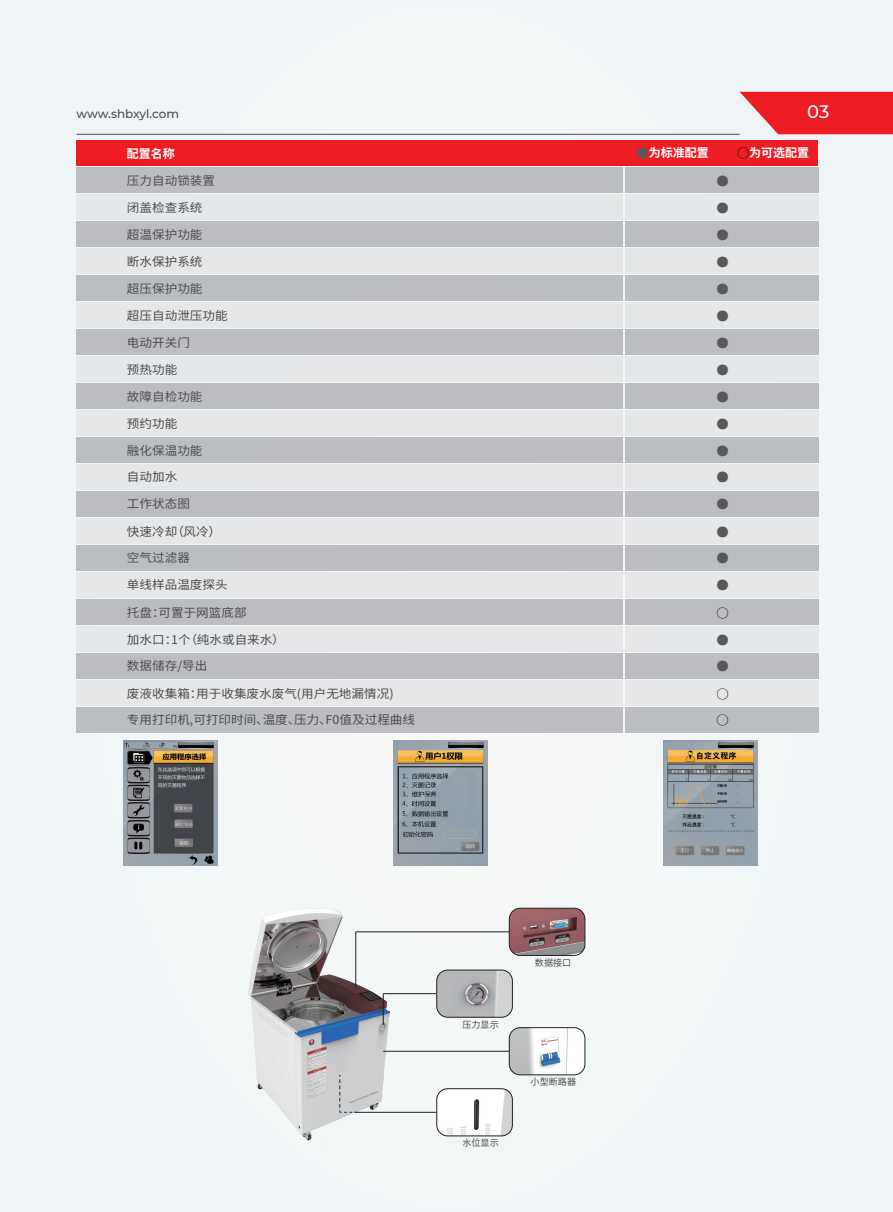
<style>
.page{position:relative;width:893px;height:1212px;background:#fff}
.page>*{position:absolute;margin:0;border:0;box-sizing:border-box;transform-origin:0 0}
.t1{font:500 18px "Montserrat";color:#fff}
.t2{font:12px/25.8px "Source Han Sans CN";color:#4b4c4d;scale:1.05 1}
.t3{font:12px/25.8px "CT Xi Yuan SJ";color:#57585a}
.t4{font:700 12px "Source Han Sans CN";color:#fff}
.t5{font:500 12px "Montserrat";letter-spacing:-.01em;color:#4b4c4d}
.t6{font:12px/25.3px "CT Xi Yuan SJ";color:#030303}
.t7{font:9.15px "Source Han Sans CN";color:#4b4c4d}
.s1{font-family:"CT Xi Yuan SJ";font-weight:400;color:#57585a}
.s2{font-family:"CT Xi Yuan SJ";font-weight:400;color:#030303}
</style>
<div class="page">
<div style="left:0;top:0;width:893px;height:1211px;background:#f0f6f7"></div>
<svg style="left:739px;top:92px;width:154px;height:42px;background:#ee383e"></svg>
<hr style="left:77px;top:134px;width:662px;height:1px;background:#4b4c4d">
<div style="left:77px;top:140px;width:741px;height:26px;background:#ee1d23"></div>
<div style="left:625px;top:168px;width:193px;height:25px;background:#bcbdc0"></div>
<div style="left:625px;top:194px;width:193px;height:26px;background:#e6e7e9"></div>
<div style="left:625px;top:221px;width:193px;height:26px;background:#bcbdc0"></div>
<div style="left:625px;top:248px;width:193px;height:26px;background:#e6e7e9"></div>
<div style="left:625px;top:275px;width:193px;height:26px;background:#bcbdc0"></div>
<div style="left:625px;top:302px;width:193px;height:26px;background:#e6e7e9"></div>
<div style="left:77px;top:168px;width:546px;height:25px;background:#bcbdc0"></div>
<div style="left:77px;top:194px;width:546px;height:26px;background:#e6e7e9"></div>
<div style="left:77px;top:221px;width:546px;height:26px;background:#bcbdc0"></div>
<div style="left:77px;top:248px;width:546px;height:26px;background:#e6e7e9"></div>
<div style="left:77px;top:275px;width:546px;height:26px;background:#bcbdc0"></div>
<div style="left:77px;top:302px;width:546px;height:26px;background:#e6e7e9"></div>
<div style="left:625px;top:330px;width:193px;height:25px;background:#bcbdc0"></div>
<div style="left:625px;top:356px;width:193px;height:26px;background:#e6e7e9"></div>
<div style="left:625px;top:383px;width:193px;height:26px;background:#bcbdc0"></div>
<div style="left:625px;top:410px;width:193px;height:26px;background:#e6e7e9"></div>
<div style="left:625px;top:437px;width:193px;height:26px;background:#bcbdc0"></div>
<div style="left:625px;top:464px;width:193px;height:26px;background:#e6e7e9"></div>
<div style="left:77px;top:330px;width:546px;height:25px;background:#bcbdc0"></div>
<div style="left:77px;top:356px;width:546px;height:26px;background:#e6e7e9"></div>
<div style="left:77px;top:383px;width:546px;height:26px;background:#bcbdc0"></div>
<div style="left:77px;top:410px;width:546px;height:26px;background:#e6e7e9"></div>
<div style="left:77px;top:437px;width:546px;height:26px;background:#bcbdc0"></div>
<div style="left:77px;top:464px;width:546px;height:26px;background:#e6e7e9"></div>
<div style="left:625px;top:492px;width:193px;height:25px;background:#bcbdc0"></div>
<div style="left:625px;top:518px;width:193px;height:26px;background:#e6e7e9"></div>
<div style="left:625px;top:545px;width:193px;height:26px;background:#bcbdc0"></div>
<div style="left:625px;top:572px;width:193px;height:26px;background:#e6e7e9"></div>
<div style="left:77px;top:492px;width:546px;height:25px;background:#bcbdc0"></div>
<div style="left:77px;top:518px;width:546px;height:26px;background:#e6e7e9"></div>
<div style="left:77px;top:545px;width:546px;height:26px;background:#bcbdc0"></div>
<div style="left:77px;top:572px;width:546px;height:26px;background:#e6e7e9"></div>
<div style="left:625px;top:600px;width:193px;height:25px;background:#bcbdc0"></div>
<div style="left:625px;top:626px;width:193px;height:26px;background:#e6e7e9"></div>
<div style="left:625px;top:653px;width:193px;height:26px;background:#bcbdc0"></div>
<div style="left:625px;top:680px;width:193px;height:26px;background:#e6e7e9"></div>
<div style="left:625px;top:707px;width:193px;height:26px;background:#bcbdc0"></div>
<div style="left:77px;top:600px;width:546px;height:25px;background:#bcbdc0"></div>
<div style="left:77px;top:626px;width:546px;height:26px;background:#e6e7e9"></div>
<div style="left:77px;top:653px;width:546px;height:26px;background:#bcbdc0"></div>
<div style="left:77px;top:680px;width:546px;height:26px;background:#e6e7e9"></div>
<div style="left:77px;top:707px;width:546px;height:26px;background:#bcbdc0"></div>
<img style="left:124px;top:741px;width:94px;height:125px">
<img style="left:394px;top:741px;width:93px;height:125px">
<img style="left:664px;top:741px;width:93px;height:125px">
<img style="left:249px;top:908px;width:141px;height:233px">
<hr style="left:356px;top:931px;width:153px;height:1px;background:#231f20">
<img style="left:509px;top:908px;width:76px;height:46px">
<div style="left:509px;top:908px;width:76px;height:48px;border:1px solid #231f20;border-radius:11px"></div>
<hr style="left:354px;top:1112px;width:83px;height:1px;background:#231f20">
<img style="left:438px;top:1090px;width:73px;height:46px">
<div style="left:436px;top:1088px;width:77px;height:48px;border:1px solid #231f20;border-radius:11px"></div>
<hr style="left:383px;top:993px;width:53px;height:1px;background:#231f20">
<img style="left:438px;top:970px;width:74px;height:47px">
<div style="left:436px;top:970px;width:77px;height:47px;border:1px solid #231f20;border-radius:11px"></div>
<hr style="left:383px;top:1051px;width:128px;height:1px;background:#231f20">
<img style="left:509px;top:1029px;width:76px;height:46px">
<div style="left:509px;top:1027px;width:76px;height:48px;border:1px solid #231f20;border-radius:11px"></div>
<hr style="left:355px;top:932px;width:1px;height:56px;background:#231f20">
<hr style="left:383px;top:993px;width:1px;height:32px;background:#231f20">
<svg style="left:340px;top:1075px;width:17px;height:38px"></svg>
<p class="t5" style="left:77px;top:105px;width:104px">www.shbxyl.com</p>
<h1 class="t1" style="left:807px;top:99px;width:24px">03</h1>
<p class="t4" style="left:127px;top:146px;width:49px">配置名称</p>
<p class="t4" style="left:637px;top:146px;width:74px"><span class="s1">●</span>为标准配置</p>
<p class="t4" style="left:737px;top:146px;width:74px"><span class="s2">○</span>为可选配置</p>
<p class="t2" style="left:127px;top:168px;width:85px">压力自动锁装置</p>
<p class="t2" style="left:127px;top:195px;width:73px">闭盖检查系统</p>
<p class="t2" style="left:127px;top:222px;width:73px">超温保护功能</p>
<p class="t2" style="left:127px;top:249px;width:73px">断水保护系统</p>
<p class="t2" style="left:127px;top:276px;width:73px">超压保护功能</p>
<p class="t2" style="left:127px;top:303px;width:97px">超压自动泄压功能</p>
<p class="t2" style="left:127px;top:330px;width:61px">电动开关门</p>
<p class="t2" style="left:127px;top:357px;width:49px">预热功能</p>
<p class="t2" style="left:127px;top:384px;width:73px">故障自检功能</p>
<p class="t2" style="left:127px;top:411px;width:49px">预约功能</p>
<p class="t2" style="left:127px;top:438px;width:73px">融化保温功能</p>
<p class="t2" style="left:127px;top:464px;width:49px">自动加水</p>
<p class="t2" style="left:127px;top:491px;width:61px">工作状态图</p>
<p class="t2" style="left:127px;top:518px;width:91px">快速冷却（风冷）</p>
<p class="t2" style="left:127px;top:545px;width:61px">空气过滤器</p>
<p class="t2" style="left:127px;top:572px;width:97px">单线样品温度探头</p>
<p class="t2" style="left:127px;top:600px;width:115px">托盘：可置于网篮底部</p>
<p class="t2" style="left:127px;top:627px;width:152px">加水口：1个（纯水或自来水）数据储存/导出</p>
<p class="t2" style="left:127px;top:681px;width:276px;line-height:25.3px">废液收集箱：用于收集废水废气(用户无地漏情况)<br>专用打印机,可打印时间、温度、压力、F0值及过程曲线</p>
<p class="t7" style="left:462px;top:1019px;width:38px">压力显示</p>
<p class="t7" style="left:462px;top:1138px;width:38px">水位显示</p>
<p class="t7" style="left:535px;top:957px;width:38px">数据接口</p>
<p class="t7" style="left:531px;top:1077px;width:47px">小型断路器</p>
<p class="t3" style="left:716px;top:168px;width:14px">●</p>
<p class="t3" style="left:716px;top:195px;width:14px">●</p>
<p class="t3" style="left:716px;top:222px;width:14px">●</p>
<p class="t3" style="left:716px;top:249px;width:14px">●</p>
<p class="t3" style="left:716px;top:276px;width:14px">●</p>
<p class="t3" style="left:716px;top:303px;width:14px">●</p>
<p class="t3" style="left:716px;top:330px;width:14px">●</p>
<p class="t3" style="left:716px;top:357px;width:14px">●</p>
<p class="t3" style="left:716px;top:384px;width:14px">●</p>
<p class="t3" style="left:716px;top:411px;width:14px">●</p>
<p class="t3" style="left:716px;top:438px;width:14px">●</p>
<p class="t3" style="left:716px;top:465px;width:14px">●</p>
<p class="t3" style="left:716px;top:492px;width:14px">●</p>
<p class="t3" style="left:716px;top:519px;width:14px">●</p>
<p class="t3" style="left:716px;top:546px;width:14px">●</p>
<p class="t3" style="left:716px;top:572px;width:14px">●</p>
<p class="t6" style="left:716px;top:601px;width:14px">○</p>
<p class="t3" style="left:716px;top:627px;width:14px">● ●</p>
<p class="t6" style="left:716px;top:682px;width:14px">○ ○</p>
</div>
